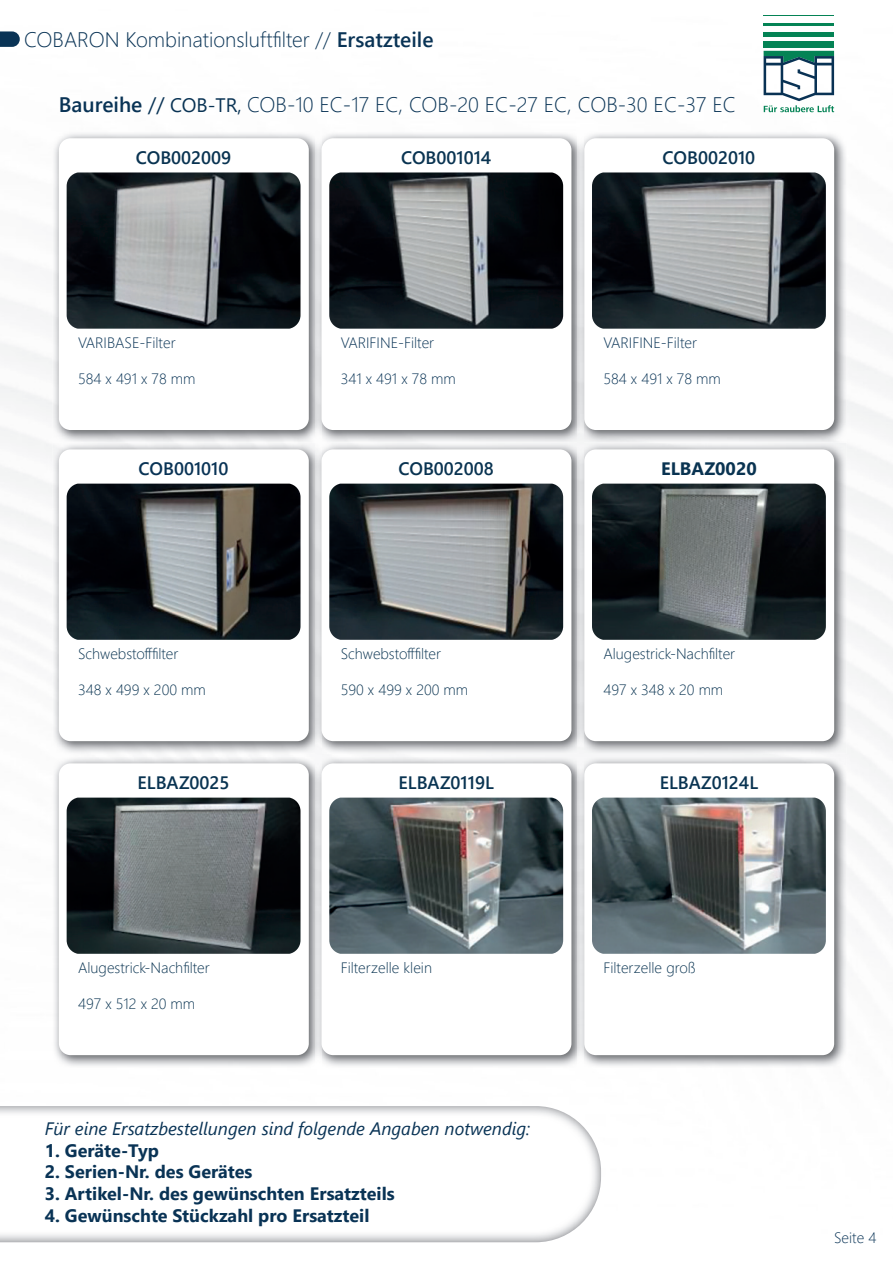
<style>
.page{position:relative;width:893px;height:1263px;background:#fff}
.page>*{position:absolute;margin:0;border:0;box-sizing:border-box;transform-origin:0 0}
.t1{font:300 21px "Segoe UI";color:#093355}
.t2{font:700 18px "Segoe UI";color:#093355}
.t3{font:600 18px "Segoe UI";color:#093351}
.t4{font:italic 18px "Segoe UI";color:#093355}
.t5{font:600 18px "Segoe UI";color:#093355}
.t6{font:700 18px "Segoe UI";color:#093351}
.t7{font:300 15px "Segoe UI";color:#093351}
.t8{font:300 15px "Segoe UI";color:#093355}
.s1{font-weight:600}
.s2{font-weight:400}
.s3{font-weight:400;font-size:19.5px;color:#093354}
</style>
<div class="page">
<img style="left:0;top:15px;width:893px;height:1228px">
<hr style="left:764px;top:15px;width:70px;height:1px;background:#048355">
<hr style="left:764px;top:23px;width:70px;height:3px;background:#048355">
<hr style="left:764px;top:33px;width:70px;height:4px;background:#048355">
<div style="left:764px;top:41px;width:70px;height:7px;background:#048355"></div>
<svg style="left:764px;top:51px;width:70px;height:61px"></svg>
<img style="left:53px;top:132px;width:262px;height:622px">
<div style="left:59px;top:138px;width:250px;height:292px;background:#fff;border-radius:12px"></div>
<img style="left:67px;top:172px;width:233px;height:157px">
<img style="left:321px;top:132px;width:257px;height:622px">
<img style="left:315px;top:132px;width:6px;height:622px">
<div style="left:322px;top:138px;width:249px;height:292px;background:#fff;border-radius:12px"></div>
<img style="left:329px;top:172px;width:234px;height:157px">
<img style="left:584px;top:132px;width:262px;height:622px">
<img style="left:578px;top:132px;width:6px;height:622px">
<div style="left:584px;top:138px;width:250px;height:292px;background:#fff;border-radius:12px"></div>
<img style="left:592px;top:172px;width:234px;height:157px">
<div style="left:59px;top:449px;width:250px;height:292px;background:#fff;border-radius:12px"></div>
<img style="left:67px;top:484px;width:233px;height:156px">
<div style="left:322px;top:449px;width:249px;height:292px;background:#fff;border-radius:12px"></div>
<img style="left:329px;top:484px;width:234px;height:156px">
<div style="left:584px;top:449px;width:250px;height:292px;background:#fff;border-radius:12px"></div>
<img style="left:592px;top:484px;width:234px;height:156px">
<img style="left:53px;top:757px;width:262px;height:311px">
<div style="left:59px;top:763px;width:250px;height:292px;background:#fff;border-radius:12px"></div>
<img style="left:67px;top:798px;width:233px;height:156px">
<img style="left:321px;top:757px;width:257px;height:311px">
<img style="left:315px;top:757px;width:6px;height:311px">
<div style="left:322px;top:763px;width:249px;height:292px;background:#fff;border-radius:12px"></div>
<img style="left:329px;top:798px;width:234px;height:156px">
<img style="left:584px;top:757px;width:262px;height:311px">
<img style="left:578px;top:757px;width:6px;height:311px">
<div style="left:584px;top:763px;width:250px;height:292px;background:#fff;border-radius:12px"></div>
<img style="left:592px;top:798px;width:234px;height:156px">
<svg style="left:0;top:31px;width:20px;height:16px"></svg>
<img style="left:0;top:1106px;width:601px;height:136px">
<h1 class="t1" style="left:24px;top:19px;width:411px">COBARON Kombinationsluftfilter // <span class="s1">Ersatzteile</span></h1>
<h1 class="t1" style="left:59px;top:96px;width:679px"><span class="s1">Baureihe</span> <span class="s2">//</span> <span class="s3">COB-TR,</span> COB-10 EC-17 EC, COB-20 EC-27 EC, COB-30 EC-37 EC</h1>
<p class="t3" style="left:136px;top:151px;width:97px">COB002009</p>
<p class="t3" style="left:401px;top:151px;width:92px">COB001014</p>
<p class="t3" style="left:663px;top:151px;width:94px">COB002010</p>
<p class="t8" style="left:78px;top:336px;width:99px">VARIBASE-Filter</p>
<p class="t8" style="left:78px;top:372px;width:119px">584 x 491 x 78 mm</p>
<p class="t8" style="left:341px;top:336px;width:95px">VARIFINE-Filter</p>
<p class="t8" style="left:341px;top:372px;width:117px">341 x 491 x 78 mm</p>
<p class="t8" style="left:603px;top:336px;width:95px">VARIFINE-Filter</p>
<p class="t8" style="left:603px;top:372px;width:119px">584 x 491 x 78 mm</p>
<p class="t5" style="left:139px;top:463px;width:91px">COB001010</p>
<p class="t3" style="left:398px;top:463px;width:97px">COB002008</p>
<p class="t6" style="left:661px;top:462px;width:97px">ELBAZ0020</p>
<p class="t7" style="left:78px;top:639px;width:102px">Schwebstofffilter</p>
<p class="t7" style="left:78px;top:683px;width:129px">348 x 499 x 200 mm</p>
<p class="t7" style="left:341px;top:639px;width:102px">Schwebstofffilter</p>
<p class="t7" style="left:341px;top:683px;width:129px">590 x 499 x 200 mm</p>
<p class="t7" style="left:603px;top:639px;width:133px">Alugestrick-Nachfilter</p>
<p class="t7" style="left:603px;top:683px;width:121px">497 x 348 x 20 mm</p>
<p class="t3" style="left:138px;top:776px;width:93px">ELBAZ0025</p>
<p class="t3" style="left:399px;top:776px;width:97px">ELBAZ0119L</p>
<p class="t3" style="left:660px;top:776px;width:100px">ELBAZ0124L</p>
<p class="t7" style="left:78px;top:953px;width:133px">Alugestrick-Nachfilter</p>
<p class="t7" style="left:78px;top:997px;width:119px">497 x 512 x 20 mm</p>
<p class="t7" style="left:341px;top:961px;width:93px">Filterzelle klein</p>
<p class="t7" style="left:603px;top:961px;width:94px">Filterzelle groß</p>
<p class="t4" style="left:45px;top:1121px;width:487px">Für eine Ersatzbestellungen sind folgende Angaben notwendig:</p>
<p class="t2" style="left:45px;top:1143px;width:116px">1. Geräte-Typ</p>
<p class="t2" style="left:45px;top:1165px;width:209px">2. Serien-Nr. des Gerätes</p>
<p class="t2" style="left:45px;top:1186px;width:351px">3. Artikel-Nr. des gewünschten Ersatzteils</p>
<p class="t2" style="left:45px;top:1208px;width:326px">4. Gewünschte Stückzahl pro Ersatzteil</p>
<p class="t8" style="left:834px;top:1231px;width:44px">Seite 4</p>
</div>
